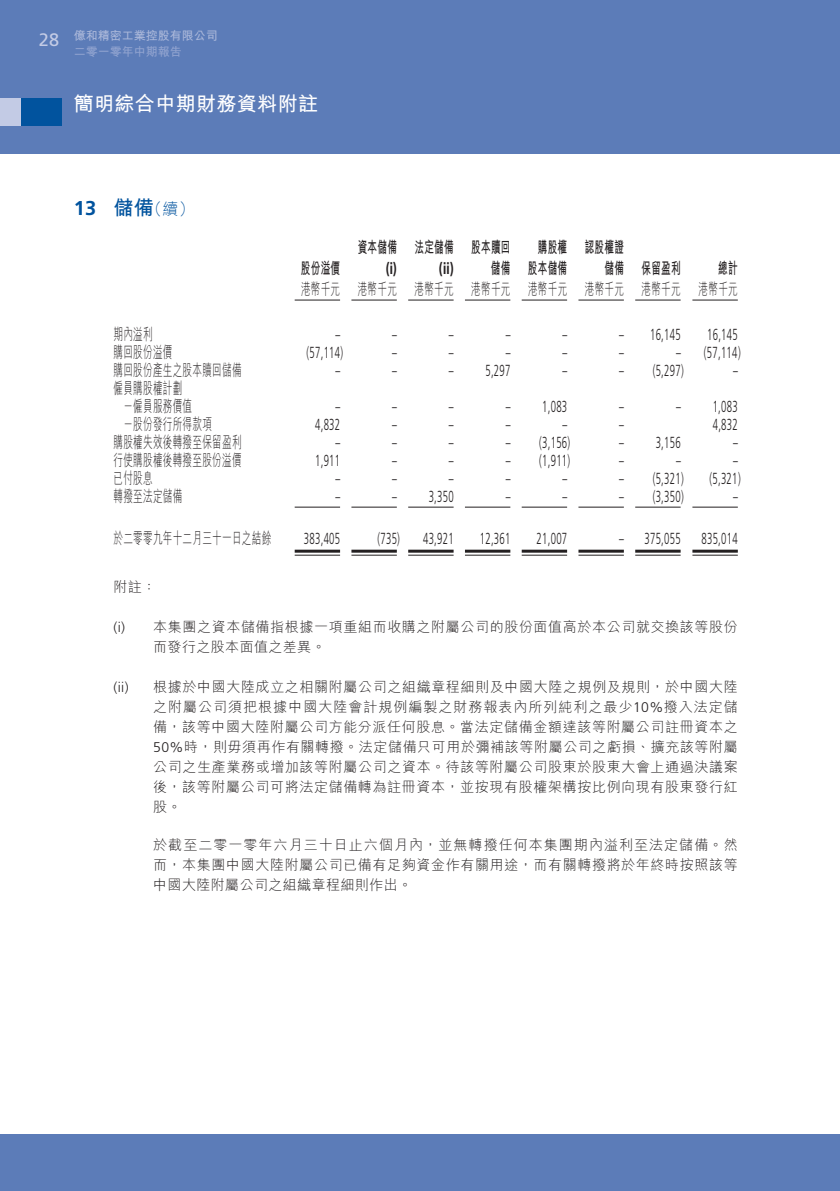
<style>
.page{position:relative;width:840px;height:1191px;background:#fff}
.page>*{position:absolute;margin:0;border:0;box-sizing:border-box;transform-origin:0 0}
.t1{font:20px "M Hei HK Bold E Ten B5 H";letter-spacing:.02em;color:#fff}
.t2{font:300 16px "Frutiger LT Std";letter-spacing:.03em;color:#231f20;scale:.6 1}
.t3{font:16px/18px "M Hei HK Light E Ten B5 H";letter-spacing:.03em;color:#231f20;scale:.6 1}
.t4{font:16px "M Hei HK Bold E Ten B5 H";letter-spacing:.03em;color:#231f20;scale:.6 1}
.t5{font:16px "M Hei HK Light E Ten B5 H";color:#01539e}
.t6{font:900 16px "Frutiger LT Std";color:#231f20;scale:.6 1}
.t7{font:14px/20px "M Hei HK Light E Ten B5 H";letter-spacing:.045em;color:#231f20;text-align:justify}
.t8{font:300 14px "Frutiger LT Std";color:#231f20}
.t9{font:12px/16px "M Hei HK Bold E Ten B5 H";color:#abb8da;text-align:center}
.s1{font-family:"Frutiger LT Std";font-size:18px;color:#c3cbe5}
.s2{color:#92a4d0}
.s3{font-family:"Frutiger LT Std";font-weight:700;font-size:20px}
.s4{font-family:"M Hei HK Bold E Ten B5 H";font-size:20px}
.s5{font-family:"Frutiger LT Std";font-weight:300}
</style>
<div class="page">
<div style="left:0;top:0;width:839px;height:154px;background:#5c7cb8"></div>
<div style="left:0;top:99px;width:62px;height:27px;background:#01539e"></div>
<div style="left:0;top:99px;width:21px;height:27px;background:#c3cbe5"></div>
<div style="left:0;top:1134px;width:839px;height:57px;background:#5c7cb8"></div>
<hr style="left:839px;top:0;width:1px;height:154px;background:#5c7cb8">
<hr style="left:839px;top:1134px;width:1px;height:57px;background:#5c7cb8">
<hr style="left:294px;top:299px;width:46px;height:1px;background:#231f20">
<hr style="left:351px;top:299px;width:45px;height:1px;background:#231f20">
<hr style="left:408px;top:299px;width:45px;height:1px;background:#231f20">
<hr style="left:464px;top:299px;width:46px;height:1px;background:#231f20">
<hr style="left:521px;top:299px;width:45px;height:1px;background:#231f20">
<hr style="left:578px;top:299px;width:45px;height:1px;background:#231f20">
<hr style="left:635px;top:299px;width:45px;height:1px;background:#231f20">
<hr style="left:692px;top:299px;width:45px;height:1px;background:#231f20">
<hr style="left:294px;top:506px;width:46px;height:1px;background:#231f20">
<hr style="left:351px;top:506px;width:45px;height:1px;background:#231f20">
<hr style="left:408px;top:506px;width:45px;height:1px;background:#231f20">
<hr style="left:464px;top:506px;width:46px;height:1px;background:#231f20">
<hr style="left:521px;top:506px;width:45px;height:1px;background:#231f20">
<hr style="left:578px;top:506px;width:45px;height:1px;background:#231f20">
<hr style="left:635px;top:506px;width:45px;height:1px;background:#231f20">
<hr style="left:692px;top:506px;width:45px;height:1px;background:#231f20">
<hr style="left:294px;top:549px;width:46px;height:3px;background:#231f20">
<hr style="left:294px;top:554px;width:46px;height:1px;background:#231f20">
<hr style="left:351px;top:549px;width:45px;height:3px;background:#231f20">
<hr style="left:351px;top:554px;width:45px;height:1px;background:#231f20">
<hr style="left:408px;top:549px;width:45px;height:3px;background:#231f20">
<hr style="left:408px;top:554px;width:45px;height:1px;background:#231f20">
<hr style="left:464px;top:549px;width:46px;height:3px;background:#231f20">
<hr style="left:464px;top:554px;width:46px;height:1px;background:#231f20">
<hr style="left:521px;top:549px;width:45px;height:3px;background:#231f20">
<hr style="left:521px;top:554px;width:45px;height:1px;background:#231f20">
<hr style="left:578px;top:549px;width:45px;height:3px;background:#231f20">
<hr style="left:578px;top:554px;width:45px;height:1px;background:#231f20">
<hr style="left:635px;top:549px;width:45px;height:3px;background:#231f20">
<hr style="left:635px;top:554px;width:45px;height:1px;background:#231f20">
<hr style="left:692px;top:549px;width:45px;height:3px;background:#231f20">
<hr style="left:692px;top:554px;width:45px;height:1px;background:#231f20">
<p class="t9" style="left:39px;top:29px;width:180px"><span class="s1">28</span> 億和精密工業控股有限公司<span class="s2">二零一零年中期報告</span></p>
<h1 class="t1" style="left:74px;top:95px;width:246px">簡明綜合中期財務資料附註</h1>
<p class="t5" style="left:74px;top:202px;width:122px"><span class="s3">13</span> <span class="s4">儲備</span>（續）</p>
<p class="t4" style="left:357px;top:240px;width:256px">資本儲備 法定儲備 股本贖回</p>
<p class="t4" style="left:537px;top:240px;width:145px">購股權 認股權證</p>
<p class="t4" style="left:301px;top:261px;width:67px">股份溢價</p>
<p class="t6" style="left:385px;top:259px;width:20px">(i)</p>
<p class="t6" style="left:438px;top:259px;width:26px">(ii)</p>
<p class="t4" style="left:490px;top:261px;width:128px">儲備 股本儲備</p>
<p class="t4" style="left:604px;top:261px;width:128px">儲備 保留盈利</p>
<p class="t4" style="left:718px;top:261px;width:34px">總計</p>
<p class="t3" style="left:301px;top:282px;width:729px">港幣千元 港幣千元 港幣千元 港幣千元 港幣千元 港幣千元 港幣千元 港幣千元</p>
<p class="t3" style="left:113px;top:327px;width:67px">期內溢利</p>
<p class="t2" style="left:335px;top:328px;width:9px">–</p>
<p class="t2" style="left:392px;top:328px;width:10px">–</p>
<p class="t2" style="left:448px;top:328px;width:9px">–</p>
<p class="t2" style="left:505px;top:328px;width:10px">–</p>
<p class="t2" style="left:562px;top:328px;width:10px">–</p>
<p class="t2" style="left:619px;top:328px;width:104px">– 16,145</p>
<p class="t2" style="left:706px;top:328px;width:53px">16,145</p>
<p class="t3" style="left:113px;top:345px;width:100px">購回股份溢價</p>
<p class="t2" style="left:306px;top:346px;width:62px">(57,114 )</p>
<p class="t2" style="left:392px;top:346px;width:10px">–</p>
<p class="t2" style="left:448px;top:346px;width:10px">–</p>
<p class="t2" style="left:505px;top:346px;width:9px">–</p>
<p class="t2" style="left:562px;top:346px;width:10px">–</p>
<p class="t2" style="left:619px;top:346px;width:9px">–</p>
<p class="t2" style="left:675px;top:346px;width:109px">– (57,114 )</p>
<p class="t3" style="left:113px;top:363px;width:215px">購回股份產生之股本贖回儲備</p>
<p class="t2" style="left:335px;top:364px;width:10px">–</p>
<p class="t2" style="left:392px;top:364px;width:10px">–</p>
<p class="t2" style="left:448px;top:364px;width:104px">– 5,297</p>
<p class="t2" style="left:562px;top:364px;width:9px">–</p>
<p class="t2" style="left:619px;top:364px;width:109px">– (5,297 )</p>
<p class="t2" style="left:732px;top:364px;width:10px">–</p>
<p class="t3" style="left:123px;top:381px;width:116px;text-indent:-10px">僱員購股權計劃－僱員服務價值</p>
<p class="t2" style="left:335px;top:400px;width:9px">–</p>
<p class="t2" style="left:392px;top:400px;width:10px">–</p>
<p class="t2" style="left:448px;top:400px;width:10px">–</p>
<p class="t2" style="left:505px;top:400px;width:104px">– 1,083</p>
<p class="t2" style="left:619px;top:400px;width:9px">–</p>
<p class="t2" style="left:675px;top:400px;width:104px">– 1,083</p>
<p class="t3" style="left:123px;top:417px;width:149px">－股份發行所得款項</p>
<p class="t2" style="left:315px;top:418px;width:43px">4,832</p>
<p class="t2" style="left:392px;top:418px;width:9px">–</p>
<p class="t2" style="left:448px;top:418px;width:9px">–</p>
<p class="t2" style="left:505px;top:418px;width:9px">–</p>
<p class="t2" style="left:562px;top:418px;width:9px">–</p>
<p class="t2" style="left:619px;top:418px;width:9px">–</p>
<p class="t2" style="left:712px;top:418px;width:43px">4,832</p>
<p class="t3" style="left:113px;top:435px;width:215px">購股權失效後轉撥至保留盈利</p>
<p class="t2" style="left:335px;top:436px;width:10px">–</p>
<p class="t2" style="left:392px;top:436px;width:10px">–</p>
<p class="t2" style="left:448px;top:436px;width:10px">–</p>
<p class="t2" style="left:505px;top:436px;width:109px">– (3,156 )</p>
<p class="t2" style="left:619px;top:436px;width:104px">– 3,156</p>
<p class="t2" style="left:732px;top:436px;width:10px">–</p>
<p class="t3" style="left:113px;top:453px;width:215px">行使購股權後轉撥至股份溢價</p>
<p class="t2" style="left:315px;top:454px;width:43px">1,911</p>
<p class="t2" style="left:392px;top:454px;width:10px">–</p>
<p class="t2" style="left:448px;top:454px;width:10px">–</p>
<p class="t2" style="left:505px;top:454px;width:109px">– (1,911 )</p>
<p class="t2" style="left:619px;top:454px;width:9px">–</p>
<p class="t2" style="left:675px;top:454px;width:9px">–</p>
<p class="t2" style="left:732px;top:454px;width:9px">–</p>
<p class="t3" style="left:113px;top:471px;width:67px">已付股息</p>
<p class="t2" style="left:335px;top:472px;width:9px">–</p>
<p class="t2" style="left:392px;top:472px;width:10px">–</p>
<p class="t2" style="left:448px;top:472px;width:9px">–</p>
<p class="t2" style="left:505px;top:472px;width:9px">–</p>
<p class="t2" style="left:562px;top:472px;width:10px">–</p>
<p class="t2" style="left:619px;top:472px;width:109px">– (5,321 )</p>
<p class="t2" style="left:709px;top:472px;width:53px">(5,321 )</p>
<p class="t3" style="left:113px;top:489px;width:116px">轉撥至法定儲備</p>
<p class="t2" style="left:335px;top:490px;width:9px">–</p>
<p class="t2" style="left:392px;top:490px;width:104px">– 3,350</p>
<p class="t2" style="left:505px;top:490px;width:9px">–</p>
<p class="t2" style="left:562px;top:490px;width:10px">–</p>
<p class="t2" style="left:619px;top:490px;width:109px">– (3,350 )</p>
<p class="t2" style="left:732px;top:490px;width:10px">–</p>
<p class="t3" style="left:113px;top:531px;width:264px">於二零零九年十二月三十一日之結餘</p>
<p class="t2" style="left:304px;top:532px;width:62px">383,405</p>
<p class="t2" style="left:377px;top:532px;width:39px">(735 )</p>
<p class="t2" style="left:423px;top:532px;width:53px">43,921</p>
<p class="t2" style="left:479px;top:532px;width:53px">12,361</p>
<p class="t2" style="left:536px;top:532px;width:53px">21,007</p>
<p class="t2" style="left:619px;top:532px;width:104px">– 375,055</p>
<p class="t2" style="left:701px;top:532px;width:62px">835,014</p>
<p class="t7" style="left:113px;top:578px;width:44px">附註：</p>
<p class="t7" style="left:153px;top:618px;width:585px;text-indent:-40px"><span class="s5">(i)</span> 本集團之資本儲備指根據一項重組而收購之附屬公司的股份面值高於本公司就交換該等股份而發行之股本面值之差異。</p>
<p class="t8" style="left:113px;top:682px;width:17px">(ii)</p>
<p class="t7" style="left:153px;top:678px;width:585px">根據於中國大陸成立之相關附屬公司之組織章程細則及中國大陸之規例及規則，於中國大陸之附屬公司須把根據中國大陸會計規例編製之財務報表內所列純利之最少<span class="s5">10%</span>撥入法定儲備，該等中國大陸附屬公司方能分派任何股息。當法定儲備金額達該等附屬公司註冊資本之<span class="s5">50%</span>時，則毋須再作有關轉撥。法定儲備只可用於彌補該等附屬公司之虧損、擴充該等附屬公司之生產業務或增加該等附屬公司之資本。待該等附屬公司股東於股東大會上通過決議案後，該等附屬公司可將法定儲備轉為註冊資本，並按現有股權架構按比例向現有股東發行紅股。</p>
<p class="t7" style="left:153px;top:836px;width:585px">於截至二零一零年六月三十日止六個月內，並無轉撥任何本集團期內溢利至法定儲備。然而，本集團中國大陸附屬公司已備有足夠資金作有關用途，而有關轉撥將於年終時按照該等中國大陸附屬公司之組織章程細則作出。</p>
</div>
